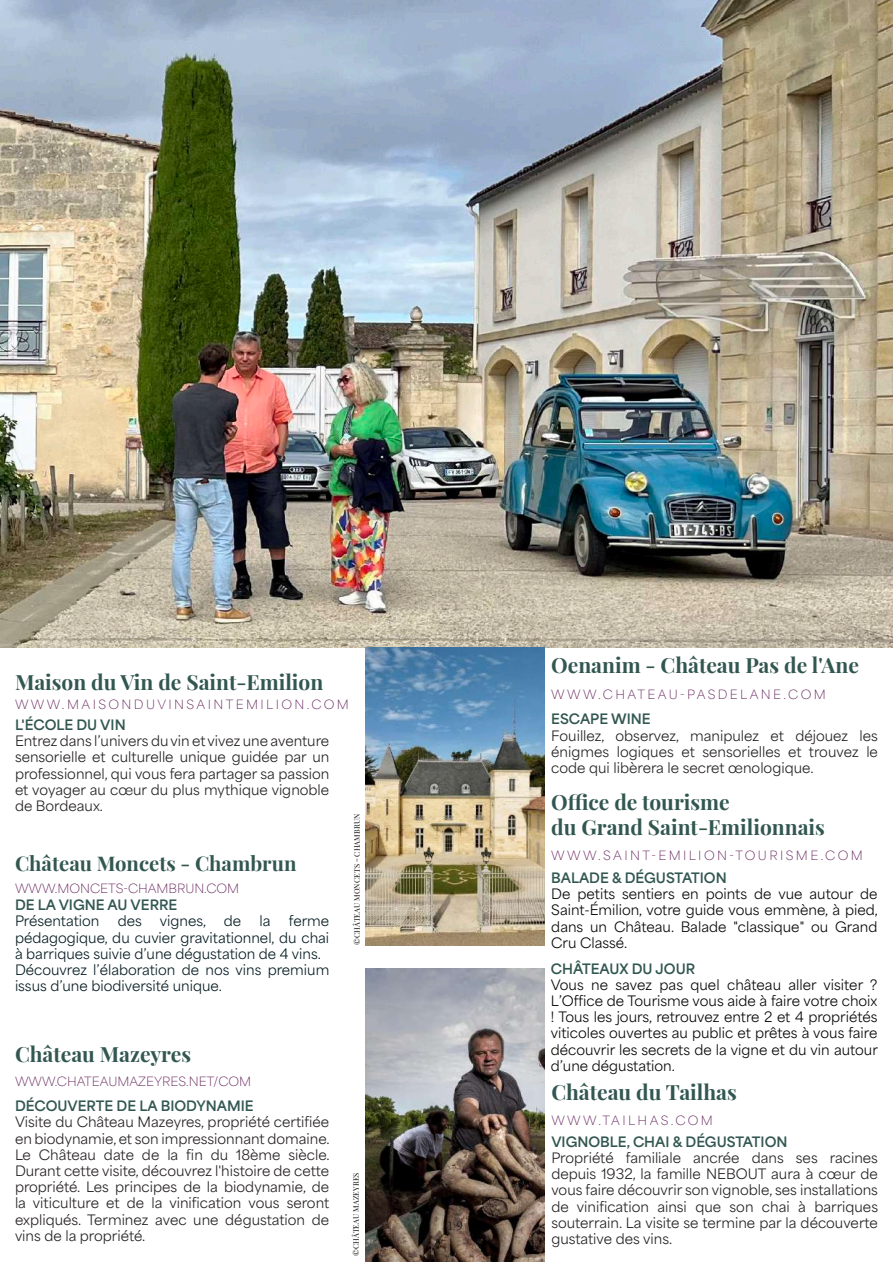
<style>
.page{position:relative;width:893px;height:1263px;background:#fff}
.page>*{position:absolute;margin:0;border:0;box-sizing:border-box;transform-origin:0 0}
.t1{font:700 21px/25.2px "Playfair Display";color:#325750}
.t2{font:700 20.25px "Playfair Display";color:#325750}
.t3{font:13.5px/16.2px "Area Normal";color:#231f20;text-align:justify}
.t4{font:13.5px/16.2px "Area Normal";color:#040503;text-align:justify}
.t5{font:13.5px/16.2px "Area Normal";color:#041b21}
.t6{font:700 13.5px "Area Normal";color:#325750}
.t7{font:13.5px "Minion Pro";color:#231f20}
.t8{font:100 12px "Area Normal";letter-spacing:.2em;color:#67255d}
.t9{font:100 12px "Area Normal";color:#67255d}
.t10{font:7.5px "Playfair Display";letter-spacing:.02em;color:#040503}
</style>
<div class="page">
<img style="left:0;top:0;width:893px;height:647px">
<img style="left:366px;top:647px;width:178px;height:298px">
<img style="left:366px;top:968px;width:178px;height:293px">
<h1 class="t1" style="left:15px;top:668px;width:310px">Maison du Vin de Saint-Emilion</h1>
<p class="t8" style="left:15px;top:694px;width:335px">WWW.MAISONDUVINSAINTEMILION.COM</p>
<p class="t6" style="left:15px;top:713px;width:112px">L'ÉCOLE DU VIN</p>
<p class="t3" style="left:15px;top:731px;width:316px">Entrez dans l’univers du vin et vivez une aventure sensorielle et culturelle unique guidée par un professionnel, qui vous fera partager sa passion et voyager au cœur du plus mythique vignoble de Bordeaux.</p>
<h2 class="t2" style="left:15px;top:847px;width:283px">Château Moncets - Chambrun</h2>
<p class="t9" style="left:15px;top:878px;width:226px">WWW.MONCETS-CHAMBRUN.COM</p>
<p class="t6" style="left:15px;top:893px;width:164px">DE LA VIGNE AU VERRE</p>
<p class="t5" style="left:15px;top:911px;width:86px">Présentation</p>
<p class="t5" style="left:118px;top:911px;width:26px">des</p>
<p class="t5" style="left:160px;top:911px;width:48px">vignes,</p>
<p class="t5" style="left:224px;top:911px;width:19px">de</p>
<p class="t5" style="left:260px;top:911px;width:13px">la</p>
<p class="t5" style="left:15px;top:911px;width:316px;text-indent:274px">ferme pédagogique, du cuvier gravitationnel, du chai à barriques suivie d’une dégustation de 4 vins.<br>Découvrez l’élaboration de nos vins premium issus d’une biodiversité unique.</p>
<h1 class="t1" style="left:15px;top:1039px;width:178px">Château Mazeyres</h1>
<p class="t9" style="left:15px;top:1071px;width:238px">WWW.CHATEAUMAZEYRES.NET/COM</p>
<p class="t6" style="left:15px;top:1094px;width:240px">DÉCOUVERTE DE LA BIODYNAMIE</p>
<p class="t3" style="left:15px;top:1112px;width:316px">Visite du Château Mazeyres, propriété certifiée en biodynamie, et son impressionnant domaine.<br>Le Château date de la fin du 18ème siècle.<br>Durant cette visite, découvrez l'histoire de cette propriété. Les principes de la biodynamie, de la viticulture et de la vinification vous seront expliqués. Terminez avec une dégustation de vins de la propriété.</p>
<p class="t10" style="left:351px;top:945px;width:133px;rotate:-90deg">©CHÂTEAU MONCETS - CHAMBRUN</p>
<p class="t10" style="left:350px;top:1256px;width:85px;rotate:-90deg">©CHÂTEAU MAZEYRES</p>
<p class="t7" style="left:447px;top:1216px;width:17px">19</p>
<h1 class="t1" style="left:551px;top:651px;width:309px">Oenanim - Château Pas de l'Ane</h1>
<p class="t6" style="left:551px;top:707px;width:101px">ESCAPE WINE</p>
<p class="t3" style="left:551px;top:726px;width:328px">Fouillez, observez, manipulez et déjouez les énigmes logiques et sensorielles et trouvez le code qui libèrera le secret œnologique.</p>
<p class="t8" style="left:551px;top:684px;width:276px">WWW.CHATEAU-PASDELANE.COM</p>
<h1 class="t1" style="left:551px;top:787px;width:275px">Office de tourisme<br>du Grand Saint-Emilionnais</h1>
<p class="t8" style="left:551px;top:845px;width:313px">WWW.SAINT-EMILION-TOURISME.COM</p>
<p class="t6" style="left:551px;top:865px;width:177px">BALADE &amp; DÉGUSTATION</p>
<p class="t4" style="left:551px;top:884px;width:328px">De petits sentiers en points de vue autour de Saint-Émilion, votre guide vous emmène, à pied, dans un Château. Balade "classique" ou Grand Cru Classé.</p>
<p class="t6" style="left:551px;top:956px;width:146px">CHÂTEAUX DU JOUR</p>
<p class="t4" style="left:551px;top:975px;width:329px">Vous ne savez pas quel château aller visiter ?<br>L’Office de Tourisme vous aide à faire votre choix ! Tous les jours, retrouvez entre 2 et 4 propriétés viticoles ouvertes au public et prêtes à vous faire découvrir les secrets de la vigne et du vin autour d’une dégustation.</p>
<h1 class="t1" style="left:551px;top:1078px;width:187px">Château du Tailhas</h1>
<p class="t8" style="left:551px;top:1110px;width:163px">WWW.TAILHAS.COM</p>
<p class="t6" style="left:551px;top:1129px;width:238px">VIGNOBLE, CHAI &amp; DÉGUSTATION</p>
<p class="t3" style="left:551px;top:1148px;width:328px">Propriété familiale ancrée dans ses racines depuis 1932, la famille NEBOUT aura à cœur de vous faire découvrir son vignoble, ses installations de vinification ainsi que son chai à barriques souterrain. La visite se termine par la découverte gustative des vins.</p>
</div>
